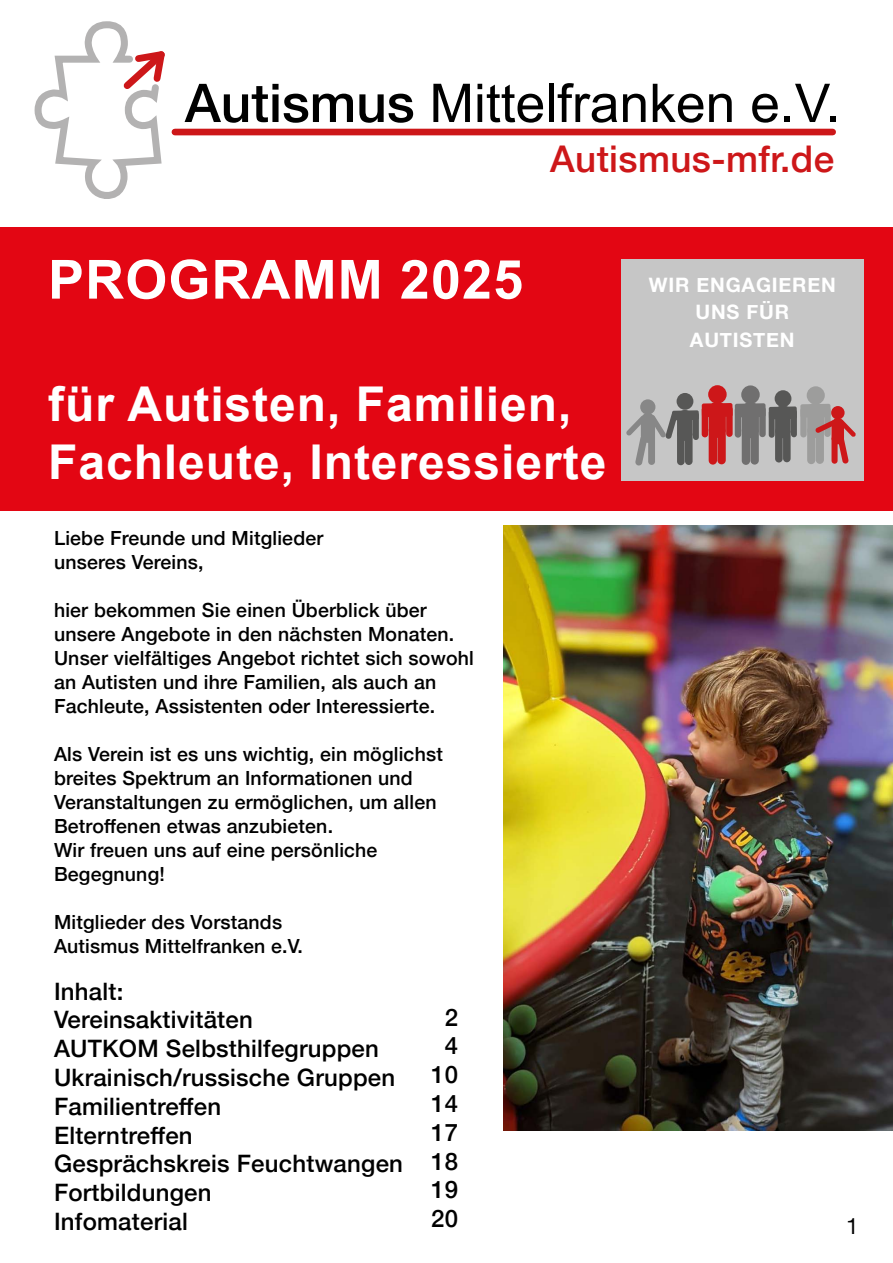
<style>
.page{position:relative;width:893px;height:1263px;background:#fff}
.page>*{position:absolute;margin:0;border:0;box-sizing:border-box;transform-origin:0 0}
.t1{font:700 54px "Arial";letter-spacing:.02em;color:#fff}
.t2{font:53.4px "Arial";color:#000}
.t3{font:700 48px/57.6px "Arial";letter-spacing:.02em;color:#fff}
.t4{font:500 36.75px "Helvetica Neue";letter-spacing:.01em;color:#cd1719}
.t5{font:500 24px/28.8px "Helvetica Neue";letter-spacing:.01em;color:#000}
.t6{font:22.5px "Helvetica Neue";color:#000}
.t7{font:700 19.95px/27.5px "Helvetica Neue";letter-spacing:.04em;color:#fff;text-align:center}
.t8{font:500 19.5px/24px "Helvetica Neue";letter-spacing:.01em;color:#000}
.s1{font-family:"Helvetica Neue";font-weight:500}
</style>
<div class="page">
<div style="left:0;top:227px;width:893px;height:283px;background:#e30613"></div>
<div style="left:621px;top:259px;width:242px;height:222px;background:#c6c6c6"></div>
<div style="left:677px;top:393px;width:16px;height:17px;background:#575756;border-radius:50%"></div>
<div style="left:677px;top:430px;width:8px;height:35px;background:#575756;border-radius:4px"></div>
<div style="left:685px;top:431px;width:8px;height:34px;background:#575756;border-radius:4px"></div>
<div style="left:693px;top:412px;width:6px;height:28px;background:#575756;border-radius:3px"></div>
<div style="left:672px;top:410px;width:27px;height:10px;background:#575756;border-radius:2px"></div>
<div style="left:677px;top:410px;width:16px;height:31px;background:#575756;border-radius:8px"></div>
<div style="left:741px;top:385px;width:19px;height:19px;background:#706f6f;border-radius:50%"></div>
<div style="left:742px;top:426px;width:8px;height:39px;background:#706f6f;border-radius:4px"></div>
<div style="left:750px;top:427px;width:9px;height:38px;background:#706f6f;border-radius:4px"></div>
<div style="left:759px;top:406px;width:7px;height:31px;background:#706f6f;border-radius:3px"></div>
<div style="left:735px;top:407px;width:6px;height:31px;background:#706f6f;border-radius:3px"></div>
<div style="left:742px;top:402px;width:17px;height:36px;background:#706f6f;border-radius:8px"></div>
<div style="left:807px;top:386px;width:18px;height:18px;background:#9d9d9c;border-radius:50%"></div>
<div style="left:807px;top:402px;width:17px;height:36px;background:#9d9d9c;border-radius:8px"></div>
<div style="left:775px;top:390px;width:16px;height:17px;background:#575756;border-radius:50%"></div>
<div style="left:775px;top:427px;width:8px;height:35px;background:#575756;border-radius:4px"></div>
<div style="left:783px;top:428px;width:8px;height:34px;background:#575756;border-radius:4px"></div>
<div style="left:791px;top:409px;width:6px;height:28px;background:#575756;border-radius:3px"></div>
<div style="left:769px;top:410px;width:6px;height:28px;background:#575756;border-radius:3px"></div>
<div style="left:769px;top:406px;width:28px;height:13px;background:#575756;border-radius:2px"></div>
<div style="left:775px;top:405px;width:16px;height:33px;background:#575756;border-radius:8px"></div>
<div style="left:708px;top:385px;width:19px;height:19px;background:#cd1719;border-radius:50%"></div>
<div style="left:709px;top:426px;width:8px;height:39px;background:#cd1719;border-radius:4px"></div>
<div style="left:717px;top:427px;width:9px;height:37px;background:#cd1719;border-radius:4px"></div>
<div style="left:726px;top:406px;width:7px;height:31px;background:#cd1719;border-radius:3px"></div>
<div style="left:702px;top:407px;width:6px;height:30px;background:#cd1719;border-radius:3px"></div>
<svg style="left:702px;top:403px;width:64px;height:14px"></svg>
<div style="left:709px;top:402px;width:17px;height:36px;background:#cd1719;border-radius:8px"></div>
<div style="left:640px;top:399px;width:15px;height:16px;background:#878787;border-radius:50%"></div>
<svg style="left:626px;top:411px;width:52px;height:55px"></svg>
<svg style="left:800px;top:404px;width:56px;height:60px"></svg>
<div style="left:831px;top:418px;width:13px;height:26px;background:#cd1719;border-radius:6px"></div>
<div style="left:641px;top:413px;width:14px;height:30px;background:#878787;border-radius:7px"></div>
<div style="left:175px;top:129px;width:658px;height:6px;background:#cd1719"></div>
<svg style="left:34px;top:21px;width:131px;height:178px"></svg>
<img style="left:504px;top:526px;width:389px;height:605px">
<h2 class="t2" style="left:185px;top:68px;width:657px"><span class="s1">Autismus</span> Mittelfranken e.V.</h2>
<h3 class="t4" style="left:550px;top:130px;width:285px">Autismus-mfr.de</h3>
<h1 class="t1" style="left:48px;top:244px;width:477px">PROGRAMM 2025</h1>
<h3 class="t3" style="left:48px;top:377px;width:560px">für Autisten, Familien,<br>Fachleute, Interessierte</h3>
<p class="t8" style="left:54px;top:524px;width:271px">Liebe Freunde und Mitglieder unseres Vereins,</p>
<p class="t8" style="left:54px;top:596px;width:421px">hier bekommen Sie einen Überblick über unsere Angebote in den nächsten Monaten.<br>Unser vielfältiges Angebot richtet sich sowohl an Autisten und ihre Familien, als auch an Fachleute, Assistenten oder Interessierte.</p>
<p class="t8" style="left:54px;top:740px;width:390px">Als Verein ist es uns wichtig, ein möglichst breites Spektrum an Informationen und Veranstaltungen zu ermöglichen, um allen Betroffenen etwas anzubieten.<br>Wir freuen uns auf eine persönliche Begegnung!</p>
<p class="t8" style="left:54px;top:908px;width:250px">Mitglieder des Vorstands<br>Autismus Mittelfranken e.V.</p>
<p class="t5" style="left:54px;top:975px;width:351px">Inhalt:<br>Vereinsaktivitäten<br>AUTKOM Selbsthilfegruppen<br>Ukrainisch/russische Gruppen<br>Familientreffen<br>Elterntreffen<br>Gesprächskreis Feuchtwangen<br>Fortbildungen<br>Infomaterial</p>
<p class="t5" style="left:431px;top:1001px;width:28px;text-align:center">2<br>4<br>10<br>14<br>17<br>18<br>19<br>20</p>
<p class="t7" style="left:649px;top:271px;width:189px">WIR ENGAGIEREN<br>UNS FÜR<br>AUTISTEN</p>
<p class="t6" style="left:846px;top:1210px;width:14px">1</p>
</div>
